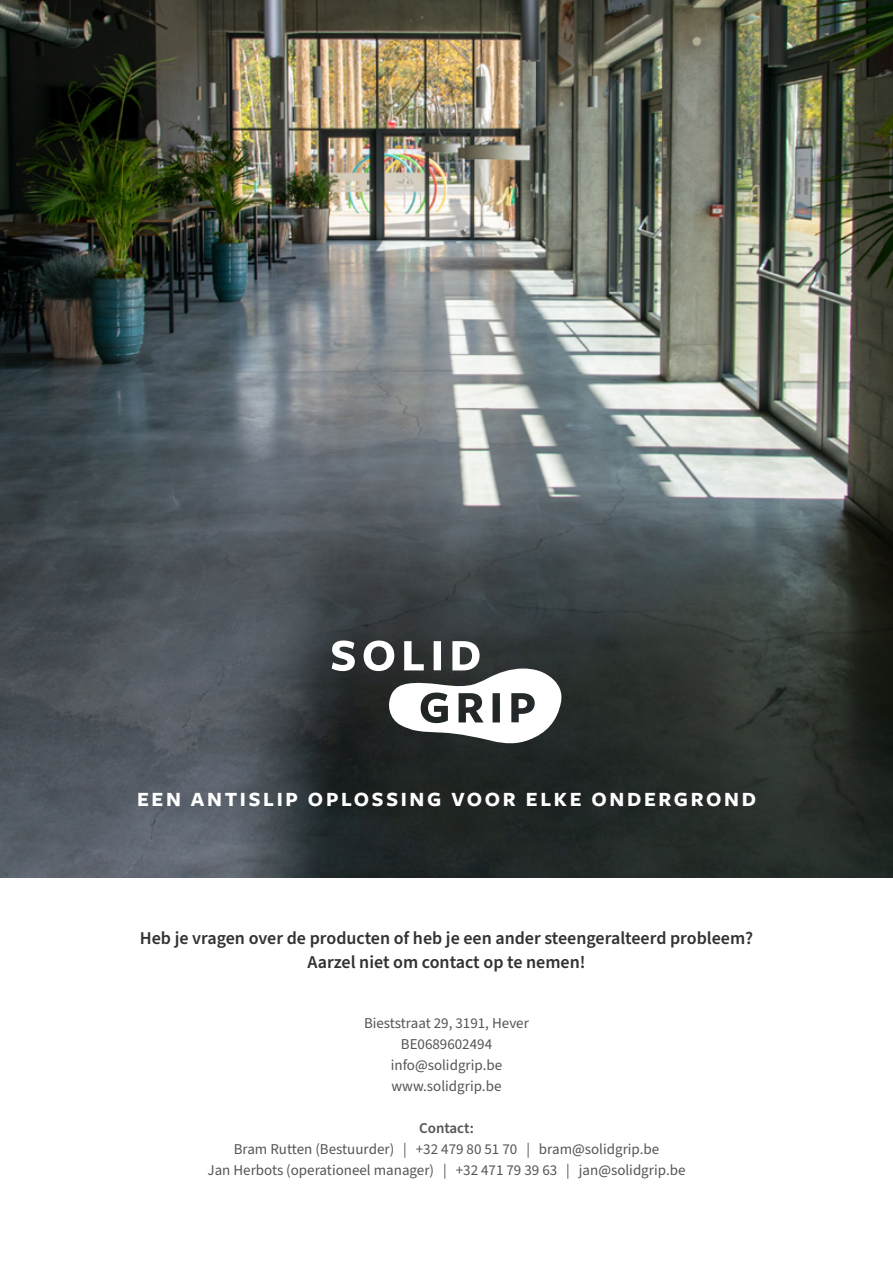
<style>
.page{position:relative;width:893px;height:1263px;background:#fff}
.page>*{position:absolute;margin:0;border:0;box-sizing:border-box;transform-origin:0 0}
.t1{font:700 21px "Freight Sans Pro";letter-spacing:.125em;color:#fff}
.t2{font:600 18px/24px "Source Sans Pro";color:#333132;text-align:center}
.t3{font:15px/21px "Source Sans Pro";color:#555;text-align:center}
.t4{font:600 15px "Source Sans Pro";color:#555}
</style>
<div class="page">
<img style="left:0;top:0;width:893px;height:877px">
<svg style="left:332px;top:640px;width:23px;height:31px"></svg>
<svg style="left:364px;top:640px;width:199px;height:103px"></svg>
<h1 class="t1" style="left:137px;top:784px;width:620px">EEN ANTISLIP OPLOSSING VOOR ELKE ONDERGROND</h1>
<p class="t2" style="left:140px;top:927px;width:615px">Heb je vragen over de producten of heb je een ander steengeralteerd probleem?<br>Aarzel niet om contact op te nemen!</p>
<p class="t3" style="left:364px;top:1013px;width:166px">Bieststraat 29, 3191, Hever<br>BE0689602494 info@solidgrip.be www.solidgrip.be</p>
<p class="t4" style="left:419px;top:1118px;width:56px">Contact:</p>
<p class="t3" style="left:207px;top:1139px;width:479px">Bram Rutten (Bestuurder) | +32 479 80 51 70 | bram@solidgrip.be<br>Jan Herbots (operationeel manager) | +32 471 79 39 63 | jan@solidgrip.be</p>
</div>
